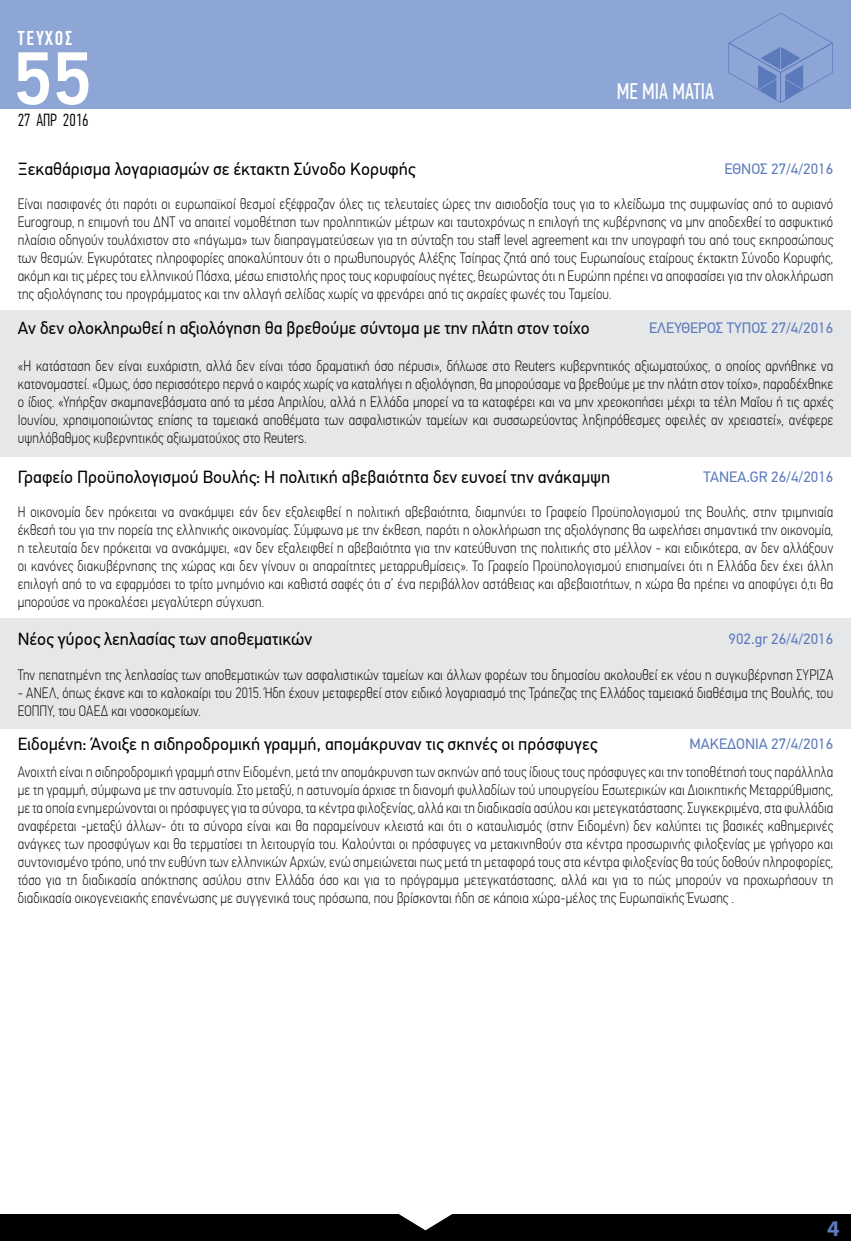
<style>
.page{position:relative;width:851px;height:1241px;background:#fff}
.page>*{position:absolute;margin:0;border:0;box-sizing:border-box;transform-origin:0 0}
.t1{font:500 75px "PF Din Text Pro";color:#fff}
.t2{font:22.5px "PF Din Text Comp Pro";color:#fff}
.t3{font:700 22.5px "Myriad Pro";color:#5b7abc}
.t4{font:500 20px "PF Din Text Comp Pro";letter-spacing:.1em;color:#fff}
.t5{font:17.5px "PF Din Text Pro";color:#000}
.t6{font:300 17.5px "PF Din Text Comp Pro";color:#000}
.t7{font:100 15px/18px "PF Din Text Cond Pro";letter-spacing:.01em;color:#000;text-align:justify}
.t8{font:15px "PF Din Text Pro";color:#5b7abc}
</style>
<div class="page">
<div style="left:0;top:0;width:850px;height:108px;background:#8ea6d6"></div>
<div style="left:0;top:1214px;width:850px;height:26px;background:#000"></div>
<svg style="left:728px;top:13px;width:104px;height:90px"></svg>
<svg style="left:399px;top:1214px;width:53px;height:16px"></svg>
<div style="left:0;top:657px;width:850px;height:71px;background:#e6e7e8"></div>
<div style="left:0;top:345px;width:850px;height:112px;background:#e6e7e8"></div>
<div style="left:0;top:618px;width:652px;height:39px;background:#e6e7e8"></div>
<div style="left:0;top:310px;width:618px;height:35px;background:#e6e7e8"></div>
<div style="left:492px;top:618px;width:358px;height:39px;background:#e6e7e8"></div>
<div style="left:596px;top:310px;width:254px;height:35px;background:#e6e7e8"></div>
<h3 class="t4" style="left:18px;top:27px;width:56px">ΤΕΥΧΟΣ</h3>
<h1 class="t1" style="left:13px;top:34px;width:80px">55</h1>
<p class="t6" style="left:18px;top:110px;width:72px">27 ΑΠΡ 2016</p>
<p class="t5" style="left:18px;top:159px;width:399px">ΞΕΚΑΘΆΡΙΣΜΑ ΛΟΓΑΡΙΑΣΜΏΝ ΣΕ ΈΚΤΑΚΤΗ ΣΎΝΟΔΟ ΚΟΡΥΦΉΣ</p>
<h2 class="t2" style="left:616px;top:78px;width:99px">ΜΕ ΜΙΑ ΜΑΤΙΑ</h2>
<p class="t8" style="left:724px;top:160px;width:110px">ΕΘΝΟΣ 27/4/2016</p>
<p class="t7" style="left:18px;top:194px;width:817px">Είναι πασιφανές ότι παρότι οι ευρωπαϊκοί θεσμοί εξέφραζαν όλες τις τελευταίες ώρες την αισιοδοξία τους για το κλείδωμα της συμφωνίας από το αυριανό Eurogroup, η επιμονή του ΔΝΤ να απαιτεί νομοθέτηση των προληπτικών μέτρων και ταυτοχρόνως η επιλογή της κυβέρνησης να μην αποδεχθεί το ασφυκτικό πλαίσιο οδηγούν τουλάχιστον στο «πάγωμα» των διαπραγματεύσεων για τη σύνταξη του staff level agreement και την υπογραφή του από τους εκπροσώπους των θεσμών. Εγκυρότατες πληροφορίες αποκαλύπτουν ότι ο πρωθυπουργός Αλέξης Τσίπρας ζητά από τους Ευρωπαίους εταίρους έκτακτη Σύνοδο Κορυφής, ακόμη και τις μέρες του ελληνικού Πάσχα, μέσω επιστολής προς τους κορυφαίους ηγέτες, θεωρώντας ότι η Ευρώπη πρέπει να αποφασίσει για την ολοκλήρωση της αξιολόγησης του προγράμματος και την αλλαγή σελίδας χωρίς να φρενάρει από τις ακραίες φωνές του Ταμείου.</p>
<p class="t5" style="left:18px;top:318px;width:573px">ΑΝ ΔΕΝ ΟΛΟΚΛΗΡΩΘΕΊ Η ΑΞΙΟΛΌΓΗΣΗ ΘΑ ΒΡΕΘΟΎΜΕ ΣΎΝΤΟΜΑ ΜΕ ΤΗΝ ΠΛΆΤΗ ΣΤΟΝ ΤΟΊΧΟ</p>
<p class="t8" style="left:649px;top:319px;width:186px">ΕΛΕΥΘΕΡΟΣ ΤΥΠΟΣ 27/4/2016</p>
<p class="t7" style="left:18px;top:357px;width:816px">«Η κατάσταση δεν είναι ευχάριστη, αλλά δεν είναι τόσο δραματική όσο πέρυσι», δήλωσε στο Reuters κυβερνητικός αξιωματούχος, ο οποίος αρνήθηκε να κατονομαστεί. «Ομως, όσο περισσότερο περνά ο καιρός χωρίς να καταλήγει η αξιολόγηση, θα μπορούσαμε να βρεθούμε με την πλάτη στον τοίχο», παραδέχθηκε ο ίδιος. «Υπήρξαν σκαμπανεβάσματα από τα μέσα Απριλίου, αλλά η Ελλάδα μπορεί να τα καταφέρει και να μην χρεοκοπήσει μέχρι τα τέλη Μαΐου ή τις αρχές Ιουνίου, χρησιμοποιώντας επίσης τα ταμειακά αποθέματα των ασφαλιστικών ταμείων και συσσωρεύοντας ληξιπρόθεσμες οφειλές αν χρειαστεί», ανέφερε υψηλόβαθμος κυβερνητικός αξιωματούχος στο Reuters.</p>
<p class="t5" style="left:18px;top:466px;width:594px">ΓΡΑΦΕΊΟ ΠΡΟΫΠΟΛΟΓΙΣΜΟΎ ΒΟΥΛΉΣ: Η ΠΟΛΙΤΙΚΉ ΑΒΕΒΑΙΌΤΗΤΑ ΔΕΝ ΕΥΝΟΕΊ ΤΗΝ ΑΝΆΚΑΜΨΗ</p>
<p class="t8" style="left:703px;top:467px;width:131px">TANEA.GR 26/4/2016</p>
<p class="t7" style="left:18px;top:503px;width:816px">H οικονομία δεν πρόκειται να ανακάμψει εάν δεν εξαλειφθεί η πολιτική αβεβαιότητα, διαμηνύει το Γραφείο Προϋπολογισμού της Βουλής, στην τριμηνιαία έκθεσή του για την πορεία της ελληνικής οικονομίας. Σύμφωνα με την έκθεση, παρότι η ολοκλήρωση της αξιολόγησης θα ωφελήσει σημαντικά την οικονομία, η τελευταία δεν πρόκειται να ανακάμψει, «αν δεν εξαλειφθεί η αβεβαιότητα για την κατεύθυνση της πολιτικής στο μέλλον - και ειδικότερα, αν δεν αλλάξουν οι κανόνες διακυβέρνησης της χώρας και δεν γίνουν οι απαραίτητες μεταρρυθμίσεις». Το Γραφείο Προϋπολογισμού επισημαίνει ότι η Ελλάδα δεν έχει άλλη επιλογή από το να εφαρμόσει το τρίτο μνημόνιο και καθιστά σαφές ότι σ’ ένα περιβάλλον αστάθειας και αβεβαιοτήτων, η χώρα θα πρέπει να αποφύγει ό,τι θα μπορούσε να προκαλέσει μεγαλύτερη σύγχυση.</p>
<p class="t5" style="left:18px;top:628px;width:296px">ΝΈΟΣ ΓΎΡΟΣ ΛΕΗΛΑΣΊΑΣ ΤΩΝ ΑΠΟΘΕΜΑΤΙΚΏΝ</p>
<p class="t8" style="left:728px;top:629px;width:106px">902.GR 26/4/2016</p>
<p class="t7" style="left:18px;top:666px;width:816px">Την πεπατημένη της λεηλασίας των αποθεματικών των ασφαλιστικών ταμείων και άλλων φορέων του δημοσίου ακολουθεί εκ νέου η συγκυβέρνηση ΣΥΡΙΖΑ</p>
<p class="t7" style="left:18px;top:684px;width:816px">- ΑΝΕΛ, όπως έκανε και το καλοκαίρι του 2015. Ήδη έχουν μεταφερθεί στον ειδικό λογαριασμό της Τράπεζας της Ελλάδος ταμειακά διαθέσιμα της Βουλής, του<br>ΕΟΠΠΥ, του ΟΑΕΔ και νοσοκομείων.</p>
<p class="t5" style="left:18px;top:733px;width:581px">ΕΙΔΟΜΈΝΗ: ΆΝΟΙΞΕ Η ΣΙΔΗΡΟΔΡΟΜΙΚΉ ΓΡΑΜΜΉ, ΑΠΟΜΆΚΡΥΝΑΝ ΤΙΣ ΣΚΗΝΈΣ ΟΙ ΠΡΌΣΦΥΓΕΣ</p>
<p class="t8" style="left:689px;top:734px;width:145px">ΜΑΚΕΔΟΝΙΑ 27/4/2016</p>
<p class="t7" style="left:18px;top:763px;width:816px">Ανοιχτή είναι η σιδηροδρομική γραμμή στην Ειδομένη, μετά την απομάκρυνση των σκηνών από τους ίδιους τους πρόσφυγες και την τοποθέτησή τους παράλληλα με τη γραμμή, σύμφωνα με την αστυνομία. Στο μεταξύ, η αστυνομία άρχισε τη διανομή φυλλαδίων τού υπουργείου Εσωτερικών και Διοικητικής Μεταρρύθμισης, με τα οποία ενημερώνονται οι πρόσφυγες για τα σύνορα, τα κέντρα φιλοξενίας, αλλά και τη διαδικασία ασύλου και μετεγκατάστασης. Συγκεκριμένα, στα φυλλάδια αναφέρεται -μεταξύ άλλων- ότι τα σύνορα είναι και θα παραμείνουν κλειστά και ότι ο καταυλισμός (στην Ειδομένη) δεν καλύπτει τις βασικές καθημερινές ανάγκες των προσφύγων και θα τερματίσει τη λειτουργία του. Καλούνται οι πρόσφυγες να μετακινηθούν στα κέντρα προσωρινής φιλοξενίας με γρήγορο και συντονισμένο τρόπο, υπό την ευθύνη των ελληνικών Αρχών, ενώ σημειώνεται πως μετά τη μεταφορά τους στα κέντρα φιλοξενίας θα τούς δοθούν πληροφορίες, τόσο για τη διαδικασία απόκτησης ασύλου στην Ελλάδα όσο και για το πρόγραμμα μετεγκατάστασης, αλλά και για το πώς μπορούν να προχωρήσουν τη διαδικασία οικογενειακής επανένωσης με συγγενικά τους πρόσωπα, που βρίσκονται ήδη σε κάποια χώρα-μέλος της Ευρωπαϊκής Ένωσης .</p>
<h2 class="t3" style="left:826px;top:1213px;width:14px">4</h2>
</div>
